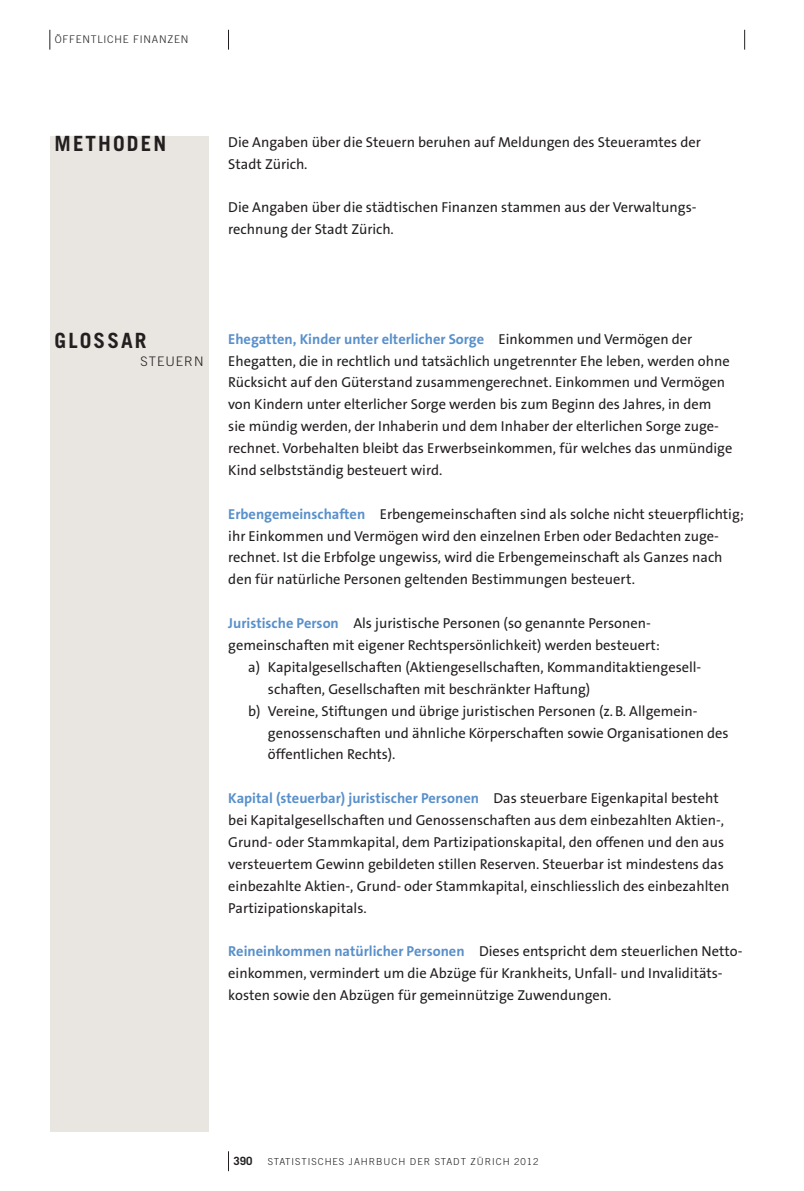
<style>
.page{position:relative;width:804px;height:1191px;background:#fff}
.page>*{position:absolute;margin:0;border:0;box-sizing:border-box;transform-origin:0 0}
.t1{font:700 21px "Trade Gothic LT Std";letter-spacing:.1em;color:#231f20}
.t2{font:14.35px/21.9px "The Sans OT5 Plain";color:#231f20}
.t3{font:700 14.35px "The Sans OT7";color:#5990cb}
.t4{font:300 13.12px "Trade Gothic LT Std";color:#231f20}
.t5{font:700 11.38px "Trade Gothic LT Std";color:#231f20}
.t6{font:300 10.5px "Trade Gothic LT Std";letter-spacing:.075em;color:#231f20}
.t7{font:300 9.62px "Trade Gothic LT Std";letter-spacing:.1em;color:#231f20}
.s1{font-family:"The Sans OT5 Plain";font-weight:400;color:#231f20}
.s2{font-family:"The Sans OT7";font-weight:700;color:#5990cb}
</style>
<div class="page">
<div style="left:50px;top:136px;width:158px;height:995px;background:#e9e5e0"></div>
<svg style="left:228px;top:1151px;width:1px;height:20px"></svg>
<svg style="left:50px;top:30px;width:1px;height:20px"></svg>
<svg style="left:228px;top:30px;width:1px;height:20px"></svg>
<svg style="left:744px;top:30px;width:1px;height:20px"></svg>
<p class="t6" style="left:55px;top:33px;width:133px">ÖFFENTLICHE FINANZEN</p>
<h1 class="t1" style="left:55px;top:131px;width:113px">METHODEN</h1>
<p class="t2" style="left:228px;top:131px;width:474px">Die Angaben über die Steuern beruhen auf Meldungen des Steueramtes der<br>Stadt Zürich.</p>
<p class="t2" style="left:228px;top:197px;width:470px">Die Angaben über die städtischen Finanzen stammen aus der Verwaltungs&shy;rechnung der Stadt Zürich.</p>
<h1 class="t1" style="left:55px;top:328px;width:93px">GLOSSAR</h1>
<p class="t4" style="left:141px;top:353px;width:18px">STEUER</p>
<p class="t4" style="left:194px;top:353px;width:11px">N</p>
<p class="t3" style="left:228px;top:329px;width:465px">Ehegatten, Kinder unter elterlicher Sorge <span class="s1">Einkommen und Vermögen der</span></p>
<p class="t2" style="left:228px;top:350px;width:505px">Ehegatten, die in rechtlich und tatsächlich ungetrennter Ehe leben, werden ohne Rücksicht auf den Güterstand zusammengerechnet. Einkommen und Vermögen von Kindern unter elterlicher Sorge werden bis zum Beginn des Jahres, in dem<br>sie mündig werden, der Inhaberin und dem Inhaber der elterlichen Sorge zuge&shy;rechnet. Vorbehalten bleibt das Erwerbseinkommen, für welches das unmündige Kind selbstständig besteuert wird.</p>
<p class="t2" style="left:228px;top:503px;width:517px"><span class="s2">Erbengemeinschaften</span> Erbengemeinschaften sind als solche nicht steuerpflichtig; ihr Einkommen und Vermögen wird den einzelnen Erben oder Bedachten zuge&shy;rechnet. Ist die Erbfolge ungewiss, wird die Erbengemeinschaft als Ganzes nach den für natürliche Personen geltenden Bestimmungen besteuert.</p>
<p class="t2" style="left:228px;top:612px;width:424px"><span class="s2">Juristische Person</span> Als juristische Personen (so genannte Personen-</p>
<p class="t2" style="left:228px;top:634px;width:433px">gemeinschaften mit eigener Rechtspersönlichkeit) werden besteuert:</p>
<p class="t2" style="left:248px;top:656px;width:455px">a) Kapitalgesellschaften (Aktiengesellschaften, Kommanditaktiengesell-</p>
<p class="t2" style="left:268px;top:678px;width:324px">schaften, Gesellschaften mit beschränkter Haftung)</p>
<p class="t2" style="left:248px;top:700px;width:451px">b) Vereine, Stiftungen und übrige juristischen Personen (z.B. Allgemein-</p>
<p class="t2" style="left:268px;top:722px;width:462px">genossenschaften und ähnliche Körperschaften sowie Organisationen des</p>
<p class="t2" style="left:268px;top:743px;width:129px">öffentlichen Rechts).</p>
<p class="t3" style="left:228px;top:789px;width:492px">Kapital (steuerbar) juristischer Personen <span class="s1">Das steuerbare Eigenkapital besteht</span></p>
<p class="t2" style="left:228px;top:809px;width:502px">bei Kapitalgesellschaften und Genossenschaften aus dem einbezahlten Aktien-, Grund- oder Stammkapital, dem Partizipationskapital, den offenen und den aus versteuertem Gewinn gebildeten stillen Reserven. Steuerbar ist mindestens das einbezahlte Aktien-, Grund- oder Stammkapital, einschliesslich des einbezahlten Partizipationskapitals.</p>
<p class="t2" style="left:228px;top:940px;width:515px"><span class="s2">Reineinkommen natürlicher Personen</span> Dieses entspricht dem steuerlichen Netto&shy;einkommen, vermindert um die Abzüge für Krankheits, Unfall- und Invaliditäts&shy;kosten sowie den Abzügen für gemeinnützige Zuwendungen.</p>
<p class="t5" style="left:233px;top:1153px;width:20px">390</p>
<p class="t7" style="left:268px;top:1155px;width:272px">STATISTISCHES JAHRBUCH DER STADT ZÜRICH 2012</p>
</div>
